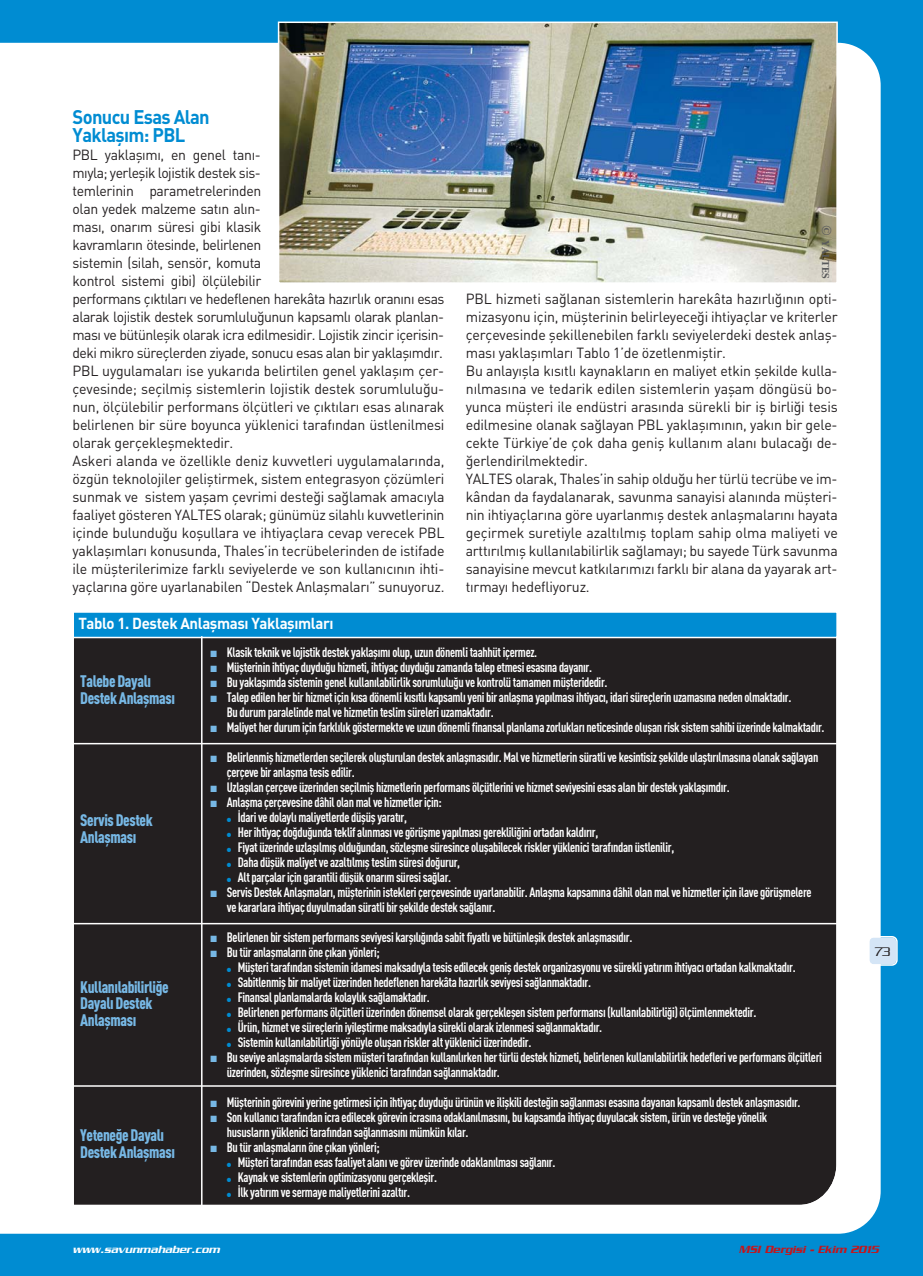
<style>
.page{position:relative;width:923px;height:1276px;background:#008cd2}
.page>*{position:absolute;margin:0;border:0;box-sizing:border-box;transform-origin:0 0}
.t1{font:700 19.5px/18px "DIN";letter-spacing:-.035em;color:#008cd2;scale:.94 1}
.t2{font:900 condensed 16.5px/16.5px "DIN";letter-spacing:-.025em;color:#77b8e5;scale:.95 1}
.t3{font:700 15.75px "DIN";letter-spacing:-.025em;color:#fff;scale:.95 1}
.t4{font:14.55px/18px "DIN";letter-spacing:-.015em;color:#231f20;scale:.96 1}
.t5{font:14.55px/18px "DIN";letter-spacing:-.015em;color:#231f20}
.t6{font:700 condensed 13.5px/15px "DIN";letter-spacing:-.025em;color:#fff;scale:.95 1}
.t7{font:300 13.5px "Serpentine";color:#231f20}
.t8{font:italic 500 11.25px "Serpentine";color:#fff}
.t9{font:italic 500 11.25px "Serpentine";color:#c4151c}
.t10{font:700 10.5px "Goudy";color:#58595b}
.s1{font-size:13.5px}
.s2{color:#77b8e5}
.s3{color:#008cd2}
</style>
<div class="page">
<div style="left:0;top:43px;width:880px;height:1190px;background:#fff"></div>
<div style="left:72px;top:638px;width:766px;height:568px;background:#231f20"></div>
<svg style="left:868px;top:936px;width:29px;height:29px"></svg>
<div style="left:74px;top:613px;width:762px;height:24px;background:#008cd2"></div>
<div style="left:72px;top:611px;width:766px;height:27px;border:2px solid #fff"></div>
<hr style="left:72px;top:743px;width:766px;height:1px;background:#fff">
<hr style="left:72px;top:923px;width:766px;height:1px;background:#fff">
<hr style="left:72px;top:1085px;width:766px;height:1px;background:#fff">
<hr style="left:201px;top:636px;width:1px;height:575px;background:#fff">
<img style="left:281px;top:25px;width:554px;height:256px">
<div style="left:278px;top:22px;width:560px;height:262px;border:2px solid #fff"></div>
<h1 class="t1" style="left:72px;top:108px;width:147px">Sonucu Esas Alan<br>Yaklaşım: PBL</h1>
<p class="t4" style="left:72px;top:148px;width:389px">PBL yaklaşımı, en genel tanı-<br>mıyla; yerleşik lojistik destek sis-<br>temlerinin parametrelerinden<br>olan yedek malzeme satın alın-<br>ması, onarım süresi gibi klasik<br>kavramların ötesinde, belirlenen<br>sistemin (silah, sensör, komuta<br>kontrol sistemi gibi) ölçülebilir<br>performans çıktıları ve hedeflenen harekâta hazırlık oranını esas alarak lojistik destek sorumluluğunun kapsamlı olarak planlan&shy;ması ve bütünleşik olarak icra edilmesidir. Lojistik zincir içerisin&shy;deki mikro süreçlerden ziyade, sonucu esas alan bir yaklaşımdır.<br>PBL uygulamaları ise yukarıda belirtilen genel yaklaşım çer&shy;çevesinde; seçilmiş sistemlerin lojistik destek sorumluluğu&shy;nun, ölçülebilir performans ölçütleri ve çıktıları esas alınarak belirlenen bir süre boyunca yüklenici tarafından üstlenilmesi olarak gerçekleşmektedir.<br>Askeri alanda ve özellikle deniz kuvvetleri uygulamalarında, özgün teknolojiler geliştirmek, sistem entegrasyon çözümleri sunmak ve sistem yaşam çevrimi desteği sağlamak amacıyla faaliyet gösteren YALTES olarak; günümüz silahlı kuvvetlerinin içinde bulunduğu koşullara ve ihtiyaçlara cevap verecek PBL yaklaşımları konusunda, Thales’in tecrübelerinden de istifade ile müşterilerimize farklı seviyelerde ve son kullanıcının ihti&shy;yaçlarına göre uyarlanabilen “Destek Anlaşmaları” sunuyoruz.</p>
<p class="t3" style="left:78px;top:615px;width:270px">Tablo 1. Destek Anlaşması Yaklaşımları</p>
<p class="t10" style="left:832px;top:225px;width:55px;rotate:90deg"><span class="s1">©</span> YALTES</p>
<p class="t5" style="left:466px;top:292px;width:373px">PBL hizmeti sağlanan sistemlerin harekâta hazırlığının opti&shy;mizasyonu için, müşterinin belirleyeceği ihtiyaçlar ve kriterler çerçevesinde şekillenebilen farklı seviyelerdeki destek anlaş&shy;ması yaklaşımları Tablo 1’de özetlenmiştir.<br>Bu anlayışla kısıtlı kaynakların en maliyet etkin şekilde kulla&shy;nılmasına ve tedarik edilen sistemlerin yaşam döngüsü bo&shy;yunca müşteri ile endüstri arasında sürekli bir iş birliği tesis edilmesine olanak sağlayan PBL yaklaşımının, yakın bir gele&shy;cekte Türkiye’de çok daha geniş kullanım alanı bulacağı de&shy;ğerlendirilmektedir.<br>YALTES olarak, Thales’in sahip olduğu her türlü tecrübe ve im&shy;kândan da faydalanarak, savunma sanayisi alanında müşteri&shy;nin ihtiyaçlarına göre uyarlanmış destek anlaşmalarını hayata geçirmek suretiyle azaltılmış toplam sahip olma maliyeti ve arttırılmış kullanılabilirlik sağlamayı; bu sayede Türk savunma sanayisine mevcut katkılarımızı farklı bir alana da yayarak art&shy;tırmayı hedefliyoruz.</p>
<p class="t2" style="left:80px;top:673px;width:101px">Talebe Dayalı<br>Destek Anlaşması</p>
<p class="t2" style="left:80px;top:812px;width:78px">Servis Destek<br>Anlaşması</p>
<p class="t2" style="left:80px;top:978px;width:95px">Kullanılabilirliğe<br>Dayalı Destek<br>Anlaşması</p>
<p class="t2" style="left:80px;top:1127px;width:101px">Yeteneğe Dayalı<br>Destek Anlaşması</p>
<p class="t6" style="left:210px;top:646px;width:345px"><span class="s2">■</span> Klasik teknik ve lojistik destek yaklaşımı olup, uzun dönemli taahhüt içermez.</p>
<p class="t6" style="left:210px;top:661px;width:403px"><span class="s2">■</span> Müşterinin ihtiyaç duyduğu hizmeti, ihtiyaç duyduğu zamanda talep etmesi esasına dayanır.</p>
<p class="t6" style="left:210px;top:676px;width:419px"><span class="s2">■</span> Bu yaklaşımda sistemin genel kullanılabilirlik sorumluluğu ve kontrolü tamamen müşteridedir.</p>
<p class="t6" style="left:227px;top:691px;width:595px;text-indent:-16px"><span class="s2">■</span> Talep edilen her bir hizmet için kısa dönemli kısıtlı kapsamlı yeni bir anlaşma yapılması ihtiyacı, idari süreçlerin uzamasına neden olmaktadır.<br>Bu durum paralelinde mal ve hizmetin teslim süreleri uzamaktadır.</p>
<p class="t6" style="left:210px;top:721px;width:648px"><span class="s2">■</span> Maliyet her durum için farklılık göstermekte ve uzun dönemli finansal planlama zorlukları neticesinde oluşan risk sistem sahibi üzerinde kalmaktadır.</p>
<p class="t6" style="left:227px;top:751px;width:624px;text-indent:-16px"><span class="s2">■</span> Belirlenmiş hizmetlerden seçilerek oluşturulan destek anlaşmasıdır. Mal ve hizmetlerin süratli ve kesintisiz şekilde ulaştırılmasına olanak sağlayan çerçeve bir anlaşma tesis edilir.</p>
<p class="t6" style="left:210px;top:781px;width:548px"><span class="s2">■</span> Uzlaşılan çerçeve üzerinden seçilmiş hizmetlerin performans ölçütlerini ve hizmet seviyesini esas alan bir destek yaklaşımdır.</p>
<p class="t6" style="left:210px;top:796px;width:245px"><span class="s2">■</span> Anlaşma çerçevesine dâhil olan mal ve hizmetler için:</p>
<p class="t6" style="left:227px;top:811px;width:191px"><span class="s3">●</span> İdari ve dolaylı maliyetlerde düşüş yaratır,</p>
<p class="t6" style="left:227px;top:826px;width:392px"><span class="s3">●</span> Her ihtiyaç doğduğunda teklif alınması ve görüşme yapılması gerekliliğini ortadan kaldırır,</p>
<p class="t6" style="left:227px;top:841px;width:472px"><span class="s3">●</span> Fiyat üzerinde uzlaşılmış olduğundan, sözleşme süresince oluşabilecek riskler yüklenici tarafından üstlenilir,</p>
<p class="t6" style="left:227px;top:856px;width:247px"><span class="s3">●</span> Daha düşük maliyet ve azaltılmış teslim süresi doğurur,</p>
<p class="t6" style="left:227px;top:871px;width:238px"><span class="s3">●</span> Alt parçalar için garantili düşük onarım süresi sağlar.</p>
<p class="t6" style="left:227px;top:886px;width:617px;text-indent:-16px"><span class="s2">■</span> Servis Destek Anlaşmaları, müşterinin istekleri çerçevesinde uyarlanabilir. Anlaşma kapsamına dâhil olan mal ve hizmetler için ilave görüşmelere ve kararlara ihtiyaç duyulmadan süratli bir şekilde destek sağlanır.</p>
<p class="t6" style="left:210px;top:931px;width:445px"><span class="s2">■</span> Belirlenen bir sistem performans seviyesi karşılığında sabit fiyatlı ve bütünleşik destek anlaşmasıdır.</p>
<p class="t6" style="left:210px;top:946px;width:180px"><span class="s2">■</span> Bu tür anlaşmaların öne çıkan yönleri;</p>
<p class="t6" style="left:227px;top:961px;width:600px"><span class="s3">●</span> Müşteri tarafından sistemin idamesi maksadıyla tesis edilecek geniş destek organizasyonu ve sürekli yatırım ihtiyacı ortadan kalkmaktadır.</p>
<p class="t6" style="left:227px;top:976px;width:385px"><span class="s3">●</span> Sabitlenmiş bir maliyet üzerinden hedeflenen harekâta hazırlık seviyesi sağlanmaktadır.</p>
<p class="t6" style="left:227px;top:991px;width:215px"><span class="s3">●</span> Finansal planlamalarda kolaylık sağlamaktadır.</p>
<p class="t6" style="left:227px;top:1006px;width:559px"><span class="s3">●</span> Belirlenen performans ölçütleri üzerinden dönemsel olarak gerçekleşen sistem performansı (kullanılabilirliği) ölçümlenmektedir.</p>
<p class="t6" style="left:227px;top:1021px;width:397px"><span class="s3">●</span> Ürün, hizmet ve süreçlerin iyileştirme maksadıyla sürekli olarak izlenmesi sağlanmaktadır.</p>
<p class="t6" style="left:227px;top:1036px;width:322px"><span class="s3">●</span> Sistemin kullanılabilirliği yönüyle oluşan riskler alt yüklenici üzerindedir.</p>
<p class="t6" style="left:227px;top:1051px;width:628px;text-indent:-16px"><span class="s2">■</span> Bu seviye anlaşmalarda sistem müşteri tarafından kullanılırken her türlü destek hizmeti, belirlenen kullanılabilirlik hedefleri ve performans ölçütleri üzerinden, sözleşme süresince yüklenici tarafından sağlanmaktadır.</p>
<p class="t6" style="left:210px;top:1096px;width:623px"><span class="s2">■</span> Müşterinin görevini yerine getirmesi için ihtiyaç duyduğu ürünün ve ilişkili desteğin sağlanması esasına dayanan kapsamlı destek anlaşmasıdır.</p>
<p class="t6" style="left:227px;top:1111px;width:570px;text-indent:-16px"><span class="s2">■</span> Son kullanıcı tarafından icra edilecek görevin icrasına odaklanılmasını, bu kapsamda ihtiyaç duyulacak sistem, ürün ve desteğe yönelik hususların yüklenici tarafından sağlanmasını mümkün kılar.</p>
<p class="t6" style="left:210px;top:1141px;width:180px"><span class="s2">■</span> Bu tür anlaşmaların öne çıkan yönleri;</p>
<p class="t6" style="left:227px;top:1156px;width:347px"><span class="s3">●</span> Müşteri tarafından esas faaliyet alanı ve görev üzerinde odaklanılması sağlanır.</p>
<p class="t6" style="left:227px;top:1171px;width:223px"><span class="s3">●</span> Kaynak ve sistemlerin optimizasyonu gerçekleşir.</p>
<p class="t6" style="left:227px;top:1186px;width:194px"><span class="s3">●</span> İlk yatırım ve sermaye maliyetlerini azaltır.</p>
<p class="t7" style="left:875px;top:943px;width:17px">73</p>
<p class="t8" style="left:72px;top:1242px;width:149px">www.savunmahaber.com</p>
<p class="t9" style="left:739px;top:1242px;width:141px">MSI Dergisi - Ekim 2015</p>
</div>
